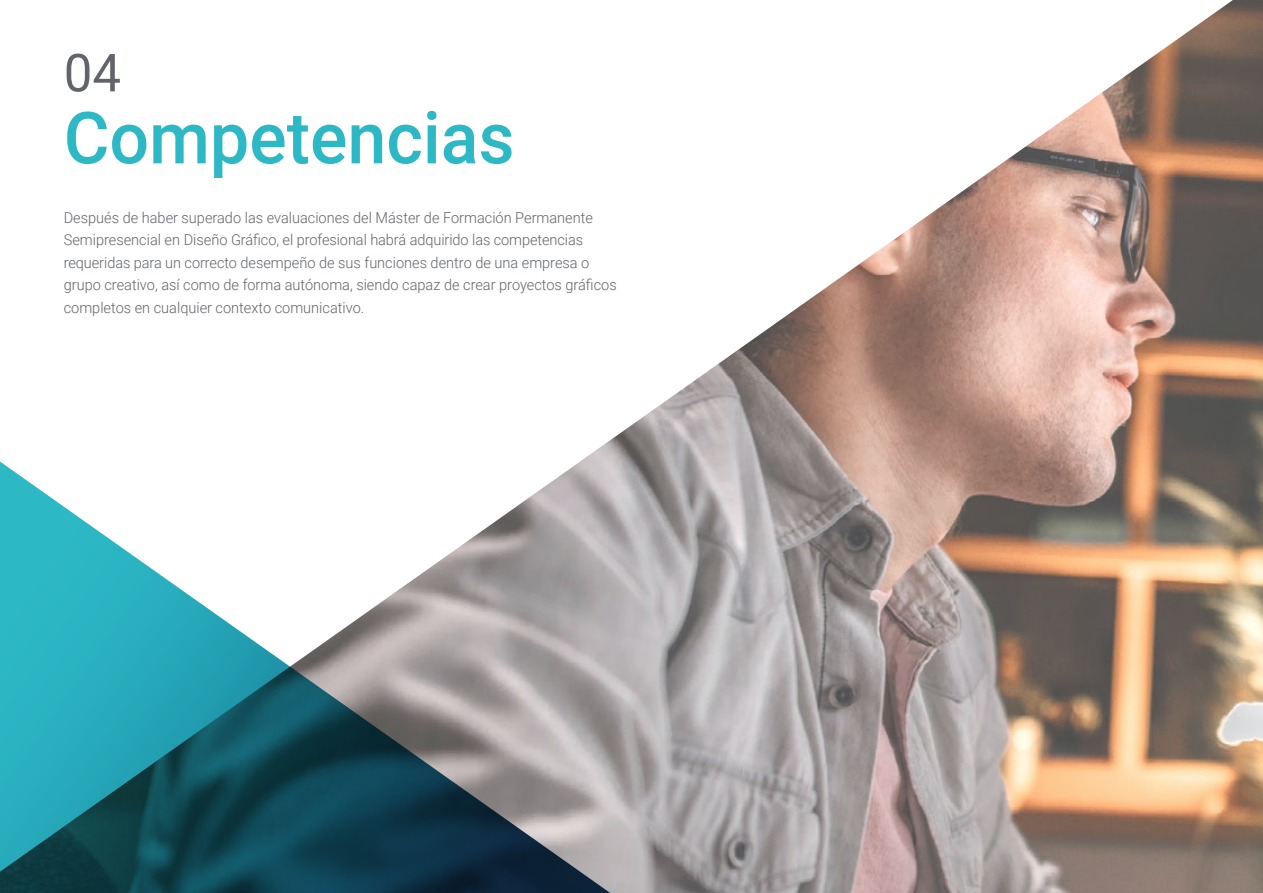
<style>
.page{position:relative;width:1263px;height:893px;background:#fff}
.page>*{position:absolute;margin:0;border:0;box-sizing:border-box;transform-origin:0 0}
.t1{font:500 72px "Roboto";color:#2db8c5}
.t2{font:52.5px "Roboto";color:#61646a}
.t3{font:300 15px/22.5px "Roboto";color:#61646a}
</style>
<div class="page">
<img style="left:602px;top:0;width:661px;height:893px">
<svg style="left:0;top:446px;width:640px;height:447px"></svg>
<h2 class="t2" style="left:64px;top:36px;width:59px">04</h2>
<h1 class="t1" style="left:64px;top:87px;width:452px">Competencias</h1>
<p class="t3" style="left:64px;top:206px;width:554px">Después de haber superado las evaluaciones del Máster de Formación Permanente Semipresencial en Diseño Gráfico, el profesional habrá adquirido las competencias requeridas para un correcto desempeño de sus funciones dentro de una empresa o grupo creativo, así como de forma autónoma, siendo capaz de crear proyectos gráficos completos en cualquier contexto comunicativo.</p>
</div>
